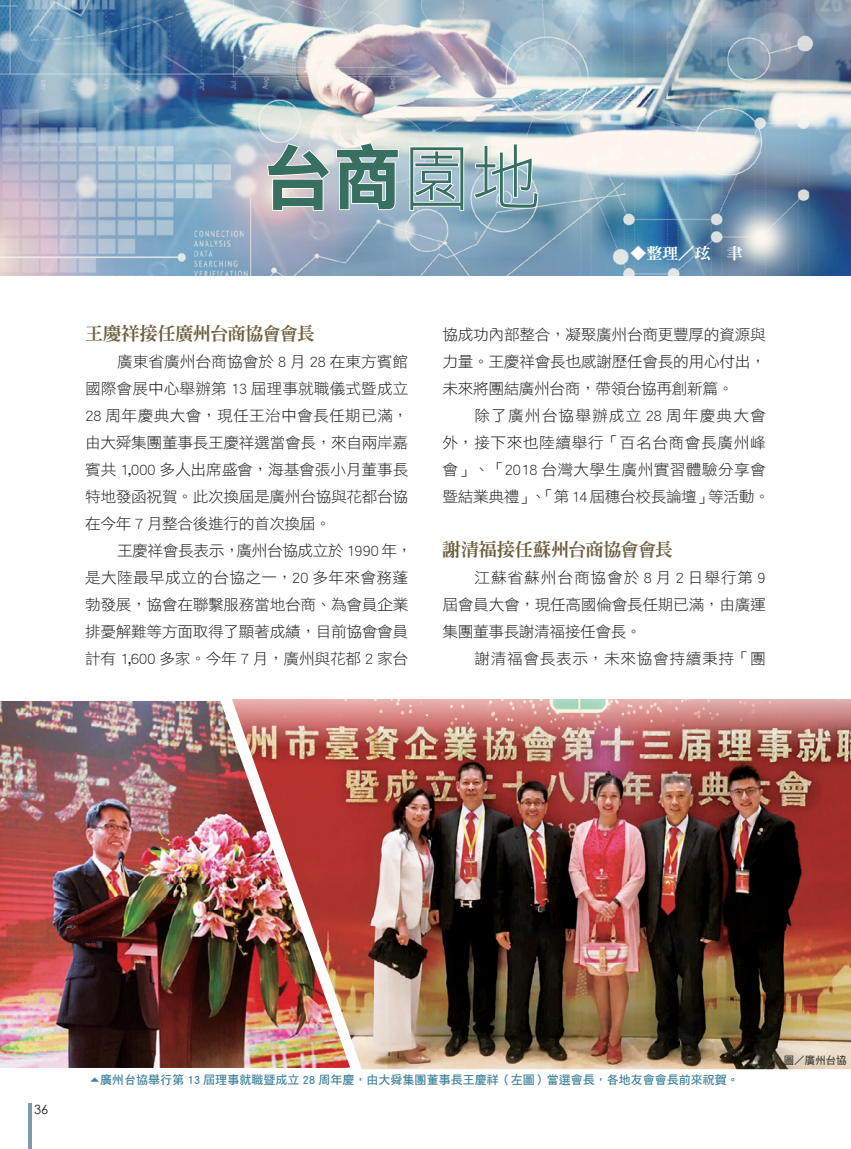
<style>
.page{position:relative;width:851px;height:1149px;background:#fff}
.page>*{position:absolute;margin:0;border:0;box-sizing:border-box;transform-origin:0 0}
.t1{font:71.25px "DF Li Hei Std W7";color:#377060;scale:.95 1}
.t2{font:800 17.7px "Inn Ming";letter-spacing:-.035em;color:#6f6040}
.t3{font:16.05px "DF Ming Std W9";color:#fff}
.t4{font:15.3px/27px "DF Hei Std W3";letter-spacing:-.025em;color:#231f20;text-align:justify}
.t5{font:15.3px/27px "DF Hei Std W3";letter-spacing:.035em;color:#231f20}
.t6{font:12.75px "Century Gothic";color:#231f20}
.t7{font:12px "DF Hei Std W7";color:#41839c}
.t8{font:10.5px "DF Hei Std W5";color:#231f20}
.s1{font-family:"DF Li Hei Std W3"}
</style>
<div class="page">
<img style="left:0;top:701px;width:232px;height:366px">
<img style="left:232px;top:699px;width:618px;height:369px">
<hr style="left:28px;top:1103px;width:3px;height:45px;background:#7f9cab">
<img style="left:0;top:0;width:850px;height:276px">
<svg style="left:266px;top:141px;width:133px;height:71px"></svg>
<svg style="left:408px;top:145px;width:57px;height:67px"></svg>
<svg style="left:472px;top:143px;width:67px;height:66px"></svg>
<h1 class="t1" style="left:264px;top:139px;width:292px">台商<span class="s1">園地</span></h1>
<p class="t3" style="left:630px;top:244px;width:114px">◆整理／玹　聿</p>
<p class="t2" style="left:85px;top:324px;width:231px">王慶祥接任廣州台商協會會長</p>
<p class="t4" style="left:85px;top:347px;width:325px;text-indent:32px">廣東省廣州台商協會於 8 月 28 在東方賓館國際會展中心舉辦第 13 屆理事就職儀式暨成立28 周年慶典大會，現任王治中會長任期已滿，由大舜集團董事長王慶祥選當會長，來自兩岸嘉賓共 1,000 多人出席盛會，海基會張小月董事長特地發函祝賀。此次換屆是廣州台協與花都台協在今年 7 月整合後進行的首次換屆。</p>
<p class="t4" style="left:85px;top:536px;width:329px;text-align:left;text-indent:32px">王慶祥會長表示，廣州台協成立於 1990 年，是大陸最早成立的台協之一，20 多年來會務蓬勃發展，協會在聯繫服務當地台商、為會員企業排憂解難等方面取得了顯著成績，目前協會會員計有 1,600 多家。今年 7 月，廣州與花都 2 家台</p>
<p class="t4" style="left:442px;top:320px;width:325px">協成功內部整合，凝聚廣州台商更豐厚的資源與力量。王慶祥會長也感謝歷任會長的用心付出，未來將團結廣州台商，帶領台協再創新篇。</p>
<p class="t5" style="left:442px;top:401px;width:329px;text-indent:32px">除了廣州台協舉辦成立 28 周年慶典大會外，接下來也陸續舉行「百名台商會長廣州峰會」、「2018 台灣大學生廣州實習體驗分享會暨結業典禮」、「第14屆穗台校長論壇」等活動。</p>
<p class="t2" style="left:442px;top:540px;width:232px">謝清福接任蘇州台商協會會長</p>
<p class="t4" style="left:442px;top:563px;width:325px;text-indent:32px">江蘇省蘇州台商協會於 8 月 2 日舉行第 9屆會員大會，現任高國倫會長任期已滿，由廣運集團董事長謝清福接任會長。</p>
<p class="t5" style="left:474px;top:644px;width:293px">謝清福會長表示，未來協會持續秉持「團</p>
<p class="t6" style="left:34px;top:1100px;width:16px">36</p>
<p class="t7" style="left:100px;top:1072px;width:640px">廣州台協舉行第 13 屆理事就職暨成立 28 周年慶，由大舜集團董事長王慶祥（左圖）當選會長，各地友會會長前來祝賀。</p>
<p class="t8" style="left:783px;top:1053px;width:64px">圖／廣州台協</p>
</div>
